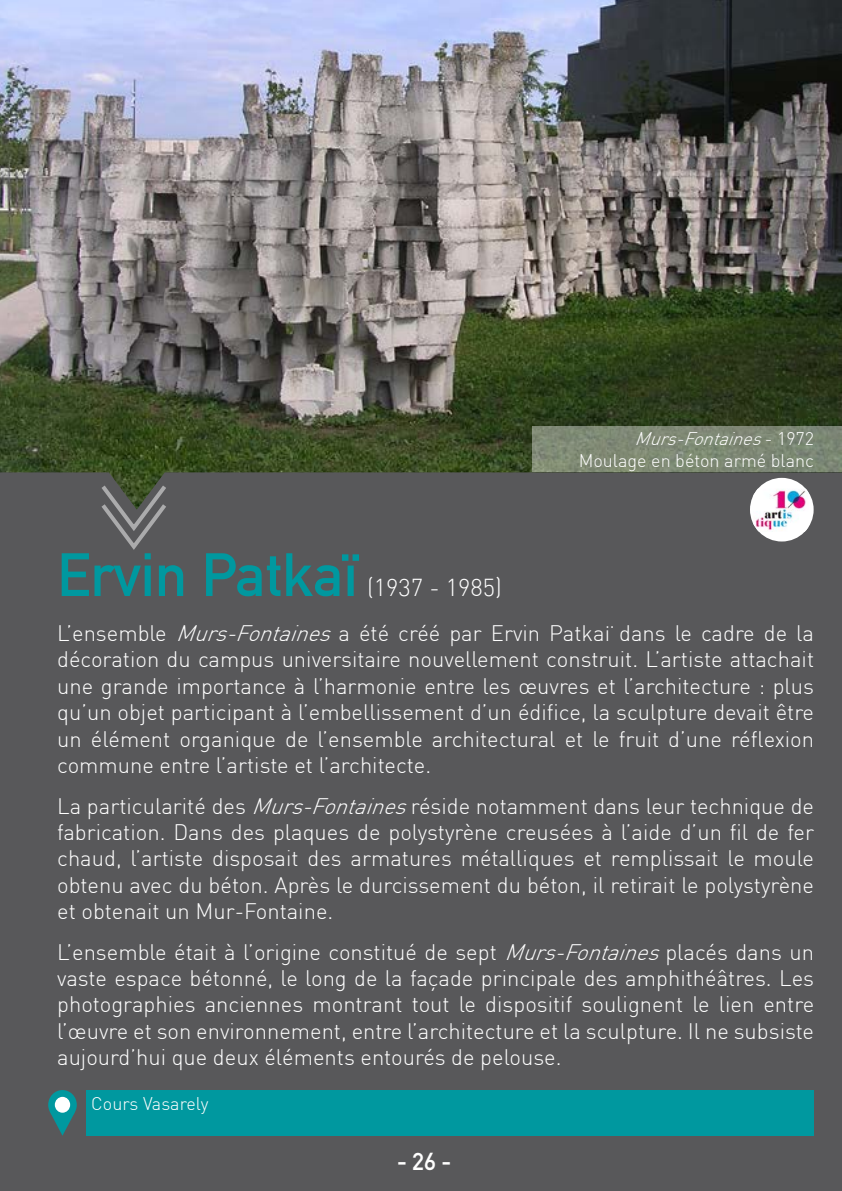
<style>
.page{position:relative;width:842px;height:1191px;background:#58585a}
.page>*{position:absolute;margin:0;border:0;box-sizing:border-box;transform-origin:0 0}
.t1{font:700 60px "DIN Alternate";color:#00989f}
.t2{font:300 24px "DIN";color:#fff}
.t3{font:700 24px "DIN Alternate";color:#fff}
.t4{font:300 22px/26.4px "DIN";color:#fff;text-align:justify}
.t5{font:300 18px/21.6px "DIN";color:#fff;text-align:right}
.s1{font-style:italic}
</style>
<div class="page">
<div style="left:86px;top:1090px;width:728px;height:45px;background:#00989f"></div>
<svg style="left:50px;top:1113px;width:25px;height:22px"></svg>
<div style="left:48px;top:1090px;width:29px;height:29px;background:#00989f;border-radius:50%"></div>
<div style="left:55px;top:1096px;width:15px;height:16px;background:#fff;border-radius:50%"></div>
<img style="left:0;top:0;width:842px;height:504px">
<svg style="left:97px;top:481px;width:73px;height:69px"></svg>
<div style="left:533px;top:426px;width:309px;height:46px;background:#7e8975"></div>
<div style="left:750px;top:478px;width:64px;height:63px;background:#fff;border-radius:50%"></div>
<img style="left:753px;top:489px;width:55px;height:43px">
<p class="t5" style="left:579px;top:428px;width:237px"><span class="s1">Murs-Fontaines</span>- 1 9 7 2<br>Moulage en béton armé blanc</p>
<h1 class="t1" style="left:57px;top:529px;width:302px">Ervin Patkaï</h1>
<p class="t2" style="left:367px;top:572px;width:136px">(1937 - 1985)</p>
<p class="t4" style="left:57px;top:619px;width:758px">L’ensemble <span class="s1">Murs-Fontaines</span>a été créé par Ervin Patkaï dans le cadre de la décoration du campus universitaire nouvellement construit. L’artiste attachait une grande importance à l’harmonie entre les œuvres et l’architecture : plus qu’un objet participant à l’embellissement d’un édifice, la sculpture devait être un élément organique de l’ensemble architectural et le fruit d’une réflexion commune entre l’artiste et l’architecte.</p>
<p class="t4" style="left:57px;top:792px;width:758px">La particularité des <span class="s1">Murs-Fontaines</span>réside notamment dans leur technique de fabrication. Dans des plaques de polystyrène creusées à l’aide d’un fil de fer chaud, l’artiste disposait des armatures métalliques et remplissait le moule obtenu avec du béton. Après le durcissement du béton, il retirait le polystyrène et obtenait un Mur-Fontaine.</p>
<p class="t4" style="left:57px;top:938px;width:758px">L’ensemble était à l’origine constitué de sept <span class="s1">Murs-Fontaines</span>placés dans un vaste espace bétonné, le long de la façade principale des amphithéâtres. Les photographies anciennes montrant tout le dispositif soulignent le lien entre l’œuvre et son environnement, entre l’architecture et la sculpture. Il ne subsiste aujourd’hui que deux éléments entourés de pelouse.</p>
<p class="t5" style="left:91px;top:1093px;width:119px">Cours Vasarely</p>
<p class="t3" style="left:397px;top:1143px;width:56px">- 26 -</p>
</div>
